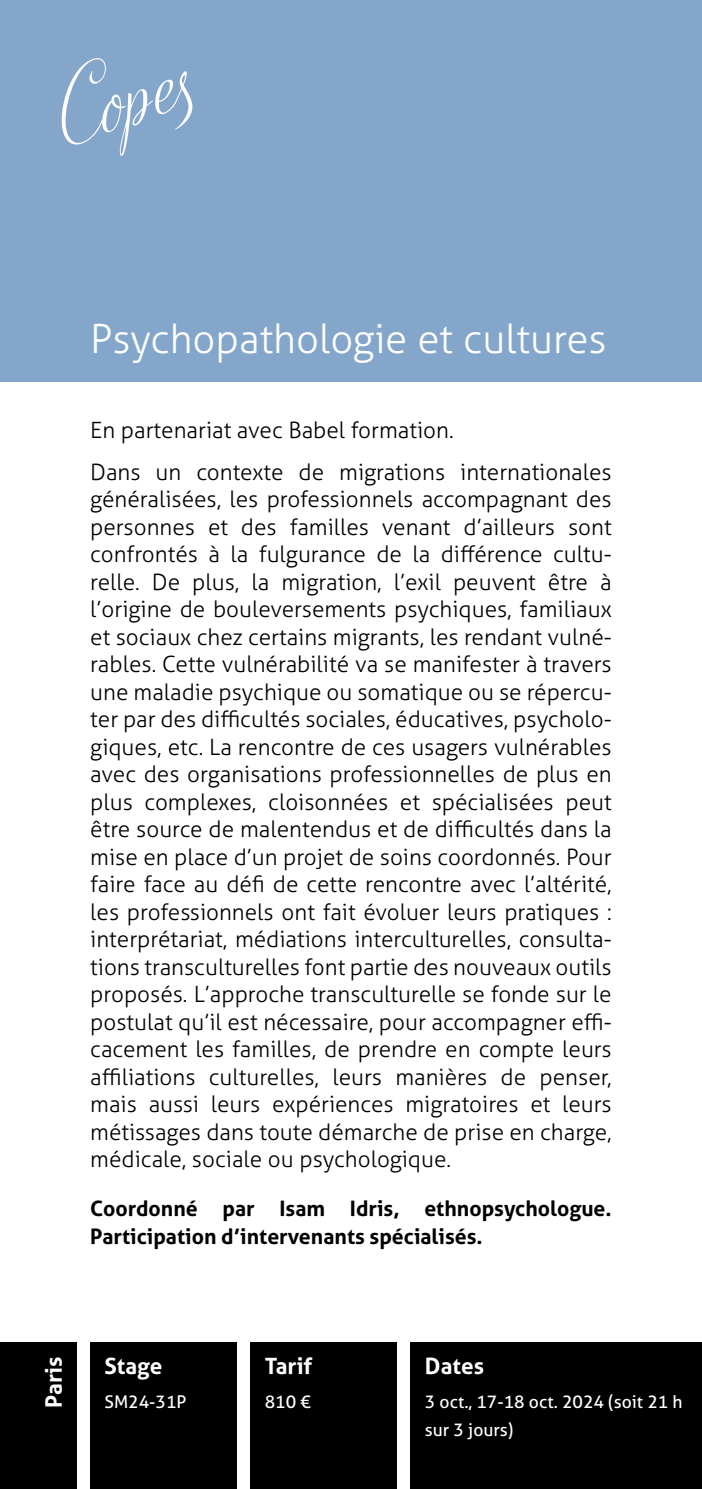
<style>
.page{position:relative;width:702px;height:1489px;background:#fff}
.page>*{position:absolute;margin:0;border:0;box-sizing:border-box;transform-origin:0 0}
.t1{font:300 40px "Aller";color:#fff}
.t2{font:300 22.5px/27.5px "Aller";color:#000}
.t3{font:700 22.5px "Aller";color:#fff}
.t4{font:700 21.25px/27.5px "Aller";color:#000}
.t5{font:17.5px/27.5px "Aller";color:#fff}
</style>
<div class="page">
<div style="left:0;top:0;width:702px;height:381px;background:#84a6ca"></div>
<svg style="left:61px;top:58px;width:132px;height:98px"></svg>
<div style="left:0;top:1342px;width:76px;height:146px;background:#000"></div>
<div style="left:90px;top:1342px;width:146px;height:146px;background:#000"></div>
<div style="left:250px;top:1342px;width:146px;height:146px;background:#000"></div>
<div style="left:411px;top:1342px;width:291px;height:146px;background:#000"></div>
<h1 class="t1" style="left:90px;top:315px;width:518px">Psychopathologie et cultures</h1>
<p class="t2" style="left:90px;top:410px;width:523px;line-height:41.2px">En partenariat avec Babel formation.<br>Dans un contexte de migrations internationales</p>
<p class="t2" style="left:90px;top:485px;width:523px;text-align:justify">généralisées, les professionnels accompagnant des personnes et des familles venant d’ailleurs sont confrontés à la fulgurance de la différence cultu&shy;relle. De plus, la migration, l’exil peuvent être à l’origine de bouleversements psychiques, familiaux et sociaux chez certains migrants, les rendant vulné&shy;rables. Cette vulnérabilité va se manifester à travers une maladie psychique ou somatique ou se répercu&shy;ter par des difficultés sociales, éducatives, psycholo&shy;giques, etc. La rencontre de ces usagers vulnérables avec des organisations professionnelles de plus en plus complexes, cloisonnées et spécialisées peut être source de malentendus et de difficultés dans la mise en place d’un projet de soins coordonnés. Pour faire face au défi de cette rencontre avec l’altérité, les professionnels ont fait évoluer leurs pratiques : interprétariat, médiations interculturelles, consulta&shy;tions transculturelles font partie des nouveaux outils proposés. L’approche transculturelle se fonde sur le postulat qu’il est nécessaire, pour accompagner effi&shy;cacement les familles, de prendre en compte leurs affiliations culturelles, leurs manières de penser, mais aussi leurs expériences migratoires et leurs métissages dans toute démarche de prise en charge, médicale, sociale ou psychologique.</p>
<p class="t4" style="left:90px;top:1194px;width:523px">Coordonné par Isam Idris, ethnopsychologue.<br>Participation d’intervenants spécialisés.</p>
<p class="t3" style="left:40px;top:1407px;width:52px;rotate:-90deg">Paris</p>
<p class="t3" style="left:104px;top:1351px;width:59px">Stage</p>
<p class="t5" style="left:104px;top:1388px;width:84px">SM24-31P</p>
<p class="t3" style="left:265px;top:1351px;width:49px">Tarif</p>
<p class="t5" style="left:265px;top:1388px;width:48px">810 €</p>
<p class="t3" style="left:425px;top:1351px;width:61px">Dates</p>
<p class="t5" style="left:425px;top:1388px;width:259px">3 oct., 17‑18 oct. 2024 (soit 21 h sur 3 jours)</p>
</div>
